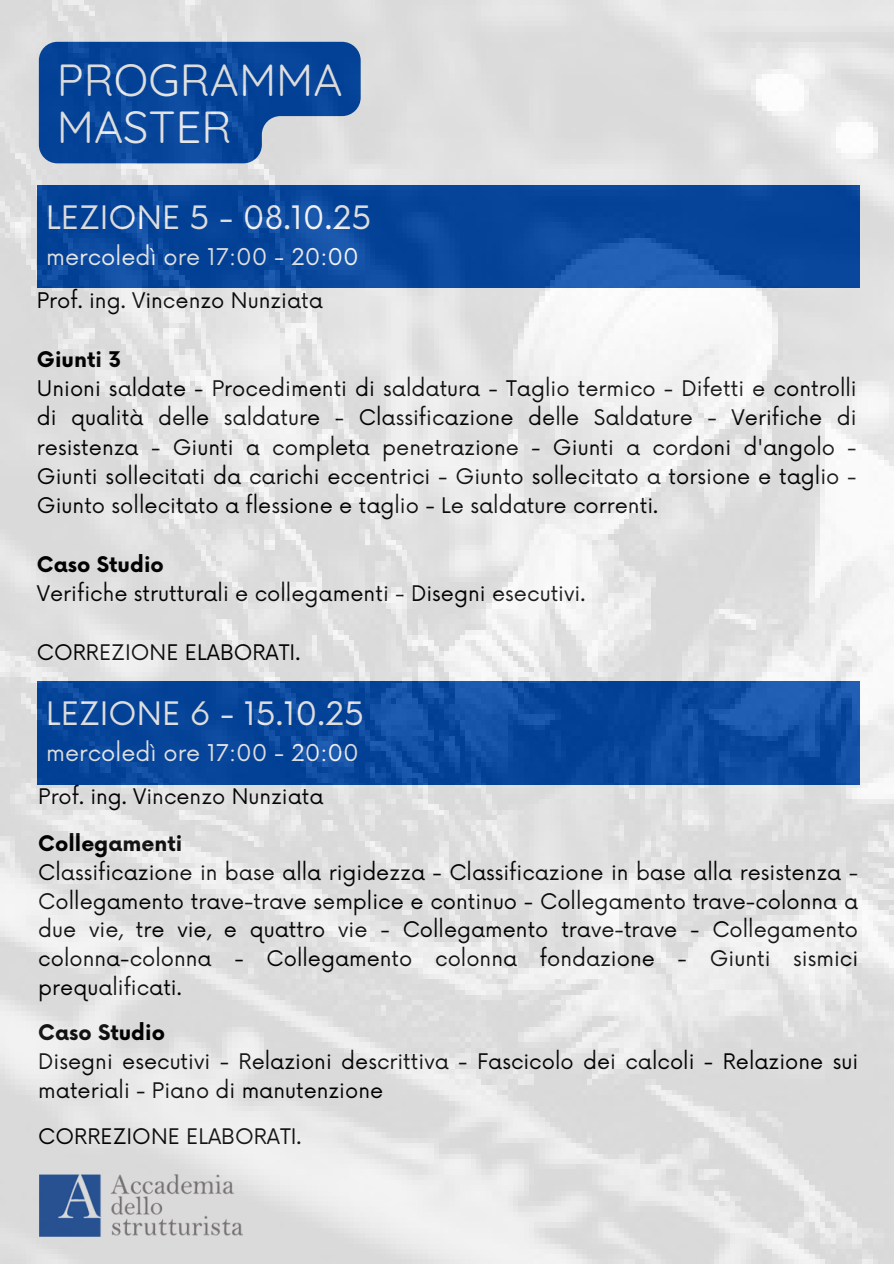
<style>
.page{position:relative;width:894px;height:1264px;background:#fff}
.page>*{position:absolute;margin:0;border:0;box-sizing:border-box;transform-origin:0 0}
.t1{font:45px/47.2px "Quicksand";color:#fff}
.t2{font:31.5px "Now";color:#fff}
.t3{font:22.5px "Now";color:#fff}
.t4{font:21px/28.8px "Now";color:#000;text-align:justify}
.t5{font:700 21px "Now";color:#000}
</style>
<div class="page">
<img style="left:0;top:0;width:893px;height:1263px">
<p class="t1" style="left:57px;top:55px;width:287px">PROGRAMMA<br>MASTER</p>
<h1 class="t2" style="left:46px;top:200px;width:327px">LEZIONE 5 - 08.10.25</h1>
<h1 class="t3" style="left:46px;top:244px;width:314px">mercoledì ore 17:00 - 20:00</h1>
<p class="t4" style="left:37px;top:287px;width:287px">Prof. ing. Vincenzo Nunziata</p>
<p class="t5" style="left:37px;top:348px;width:86px">Giunti 3</p>
<p class="t4" style="left:37px;top:375px;width:821px;line-height:29.2px">Unioni saldate - Procedimenti di saldatura - Taglio termico - Difetti e controlli di qualità delle saldature - Classificazione delle Saldature - Verifiche di resistenza - Giunti a completa penetrazione - Giunti a cordoni d'angolo - Giunti sollecitati da carichi eccentrici - Giunto sollecitato a torsione e taglio - Giunto sollecitato a flessione e taglio - Le saldature correnti.</p>
<p class="t5" style="left:37px;top:553px;width:128px">Caso Studio</p>
<p class="t4" style="left:37px;top:580px;width:550px">Verifiche strutturali e collegamenti - Disegni esecutivi.</p>
<h3 class="t4" style="left:37px;top:638px;width:265px">CORREZIONE ELABORATI.</h3>
<h2 class="t2" style="left:46px;top:696px;width:319px">LEZIONE 6 - 15.10.25</h2>
<h2 class="t3" style="left:46px;top:740px;width:314px">mercoledì ore 17:00 - 20:00</h2>
<h2 class="t4" style="left:38px;top:783px;width:287px">Prof. ing. Vincenzo Nunziata</h2>
<p class="t5" style="left:38px;top:832px;width:145px">Collegamenti</p>
<p class="t4" style="left:38px;top:858px;width:821px">Classificazione in base alla rigidezza - Classificazione in base alla resistenza - Collegamento trave-trave semplice e continuo - Collegamento trave-colonna a due vie, tre vie, e quattro vie - Collegamento trave-trave - Collegamento colonna-colonna - Collegamento colonna fondazione - Giunti sismici prequalificati.</p>
<p class="t5" style="left:38px;top:1021px;width:128px">Caso Studio</p>
<p class="t4" style="left:38px;top:1047px;width:821px">Disegni esecutivi - Relazioni descrittiva - Fascicolo dei calcoli - Relazione sui materiali - Piano di manutenzione</p>
<p class="t4" style="left:38px;top:1123px;width:265px">CORREZIONE ELABORATI.</p>
</div>
